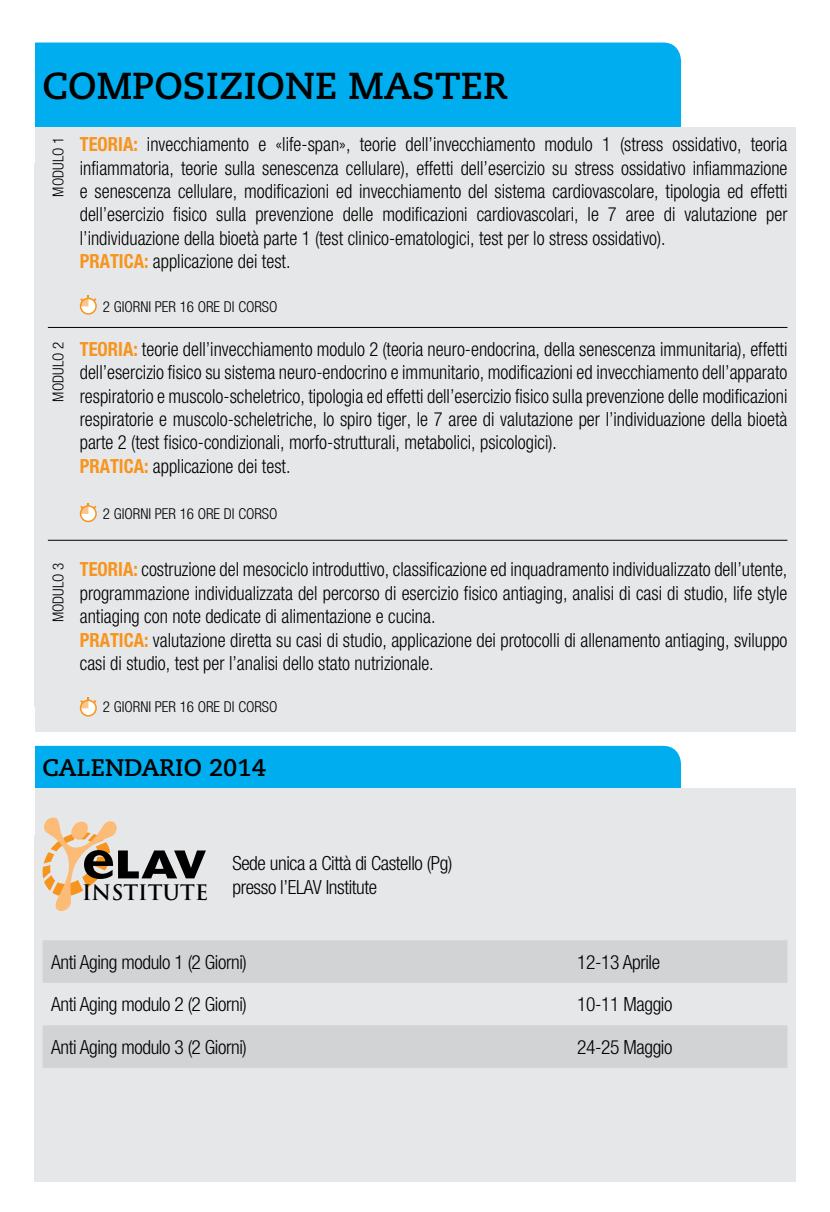
<style>
.page{position:relative;width:830px;height:1212px;background:#fff}
.page>*{position:absolute;margin:0;border:0;box-sizing:border-box;transform-origin:0 0}
.t1{font:700 37.5px "Caecilia LT Std";color:#000}
.t2{font:700 24px "Caecilia LT Std";color:#000}
.t3{font:700 20.85px "Trajan Pro";color:#000}
.t4{font:300 condensed 19.5px/23.4px "Helvetica Neue LT Std";color:#000;scale:.95 1}
.t5{font:300 condensed 19.5px/23.4px "Helvetica Neue LT Std";letter-spacing:-.02em;color:#000}
.t6{font:300 condensed 15px "Helvetica Neue LT Std";color:#000}
.s1{font-weight:700;color:#f7941e}
</style>
<div class="page">
<div style="left:35px;top:43px;width:645px;height:85px;background:#00aeef"></div>
<div style="left:34px;top:128px;width:761px;height:604px;background:#e6e7e8"></div>
<div style="left:35px;top:746px;width:645px;height:42px;background:#00aeef"></div>
<div style="left:34px;top:788px;width:761px;height:394px;background:#e6e7e8"></div>
<svg style="left:80px;top:298px;width:16px;height:16px"></svg>
<div style="left:80px;top:298px;width:17px;height:17px;border:2px solid #f7941e;border-radius:50%"></div>
<svg style="left:80px;top:295px;width:16px;height:11px"></svg>
<div style="left:80px;top:506px;width:16px;height:15px;background:#fff;border-radius:50%"></div>
<div style="left:80px;top:505px;width:17px;height:17px;border:2px solid #f7941e;border-radius:50%"></div>
<svg style="left:80px;top:503px;width:16px;height:11px"></svg>
<svg style="left:80px;top:700px;width:16px;height:16px"></svg>
<div style="left:80px;top:699px;width:17px;height:17px;border:2px solid #f7941e;border-radius:50%"></div>
<svg style="left:80px;top:697px;width:16px;height:11px"></svg>
<svg style="left:43px;top:940px;width:744px;height:128px;fill:#d1d3d4"></svg>
<svg style="left:42px;top:817px;width:164px;height:94px"></svg>
<hr style="left:48px;top:327px;width:739px;height:1px;background:#000">
<hr style="left:48px;top:540px;width:739px;height:1px;background:#000">
<h1 class="t1" style="left:43px;top:64px;width:466px">COMPOSIZIONE MASTER</h1>
<p class="t4" style="left:80px;top:133px;width:746px"><span class="s1">TEORIA:</span> invecchiamento e «life-span», teorie dell’invecchiamento modulo 1 (stress ossidativo, teoria infiammatoria, teorie sulla senescenza cellulare), effetti dell’esercizio su stress ossidativo infiammazione e senescenza cellulare, modificazioni ed invecchiamento del sistema cardiovascolare, tipologia ed effetti dell’esercizio fisico sulla prevenzione delle modificazioni cardiovascolari, le 7 aree di valutazione per l’individuazione della bioetà parte 1 (test clinico-ematologici, test per lo stress ossidativo).<br><span class="s1">PRATICA:</span> applicazione dei test.</p>
<p class="t6" style="left:103px;top:298px;width:176px">2 GIORNI PER 16 ORE DI CORSO</p>
<p class="t4" style="left:80px;top:337px;width:746px"><span class="s1">TEORIA:</span> teorie dell’invecchiamento modulo 2 (teoria neuro-endocrina, della senescenza immunitaria), effetti dell’esercizio fisico su sistema neuro-endocrino e immunitario, modificazioni ed invecchiamento dell’apparato respiratorio e muscolo-scheletrico, tipologia ed effetti dell’esercizio fisico sulla prevenzione delle modificazioni respiratorie e muscolo-scheletriche, lo spiro tiger, le 7 aree di valutazione per l’individuazione della bioetà parte 2 (test fisico-condizionali, morfo-strutturali, metabolici, psicologici).<br><span class="s1">PRATICA:</span> applicazione dei test.</p>
<p class="t6" style="left:49px;top:196px;width:61px;rotate:-90deg">MODULO 1</p>
<p class="t6" style="left:49px;top:402px;width:61px;rotate:-90deg">MODULO 2</p>
<p class="t6" style="left:103px;top:505px;width:176px">2 GIORNI PER 16 ORE DI CORSO</p>
<p class="t6" style="left:49px;top:622px;width:61px;rotate:-90deg">MODULO 3</p>
<p class="t4" style="left:80px;top:558px;width:746px"><span class="s1">TEORIA:</span> costruzione del mesociclo introduttivo, classificazione ed inquadramento individualizzato dell’utente, programmazione individualizzata del percorso di esercizio fisico antiaging, analisi di casi di studio, life style antiaging con note dedicate di alimentazione e cucina.<br><span class="s1">PRATICA:</span> valutazione diretta su casi di studio, applicazione dei protocolli di allenamento antiaging, sviluppo casi di studio, test per l’analisi dello stato nutrizionale.</p>
<p class="t6" style="left:103px;top:698px;width:176px">2 GIORNI PER 16 ORE DI CORSO</p>
<p class="t2" style="left:43px;top:754px;width:225px">CALENDARIO 2014</p>
<p class="t3" style="left:82px;top:880px;width:127px">INSTITUTE</p>
<p class="t5" style="left:232px;top:851px;width:221px">Sede unica a Città di Castello (Pg) presso l’ELAV Institute</p>
<p class="t5" style="left:51px;top:950px;width:197px">Anti Aging modulo 1 (2 Giorni)</p>
<p class="t5" style="left:577px;top:950px;width:84px">12-13 Aprile</p>
<p class="t5" style="left:51px;top:992px;width:197px">Anti Aging modulo 2 (2 Giorni)</p>
<p class="t5" style="left:577px;top:992px;width:97px">10-11 Maggio</p>
<p class="t5" style="left:51px;top:1035px;width:197px">Anti Aging modulo 3 (2 Giorni)</p>
<p class="t5" style="left:577px;top:1035px;width:97px">24-25 Maggio</p>
</div>
